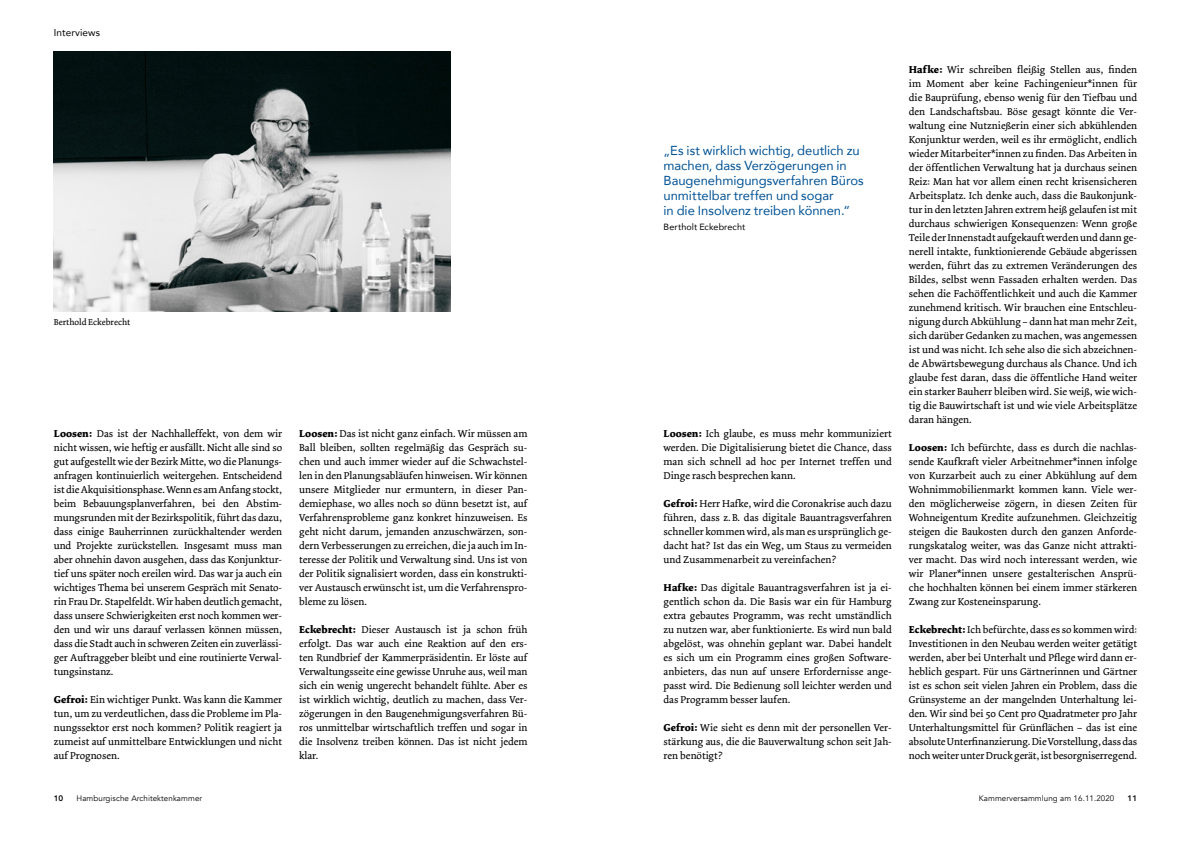
<style>
.page{position:relative;width:1191px;height:842px;background:#fff}
.page>*{position:absolute;margin:0;border:0;box-sizing:border-box;transform-origin:0 0}
.t1{font:13px/15px "Avenir";color:#005295}
.t2{font:10.5px/14px "Dolly";color:#000;text-align:justify}
.t3{font:10px "Avenir";letter-spacing:.005em;color:#000}
.t4{font:9px "Avenir";letter-spacing:.015em;color:#000}
.t5{font:9px "Dolly";color:#000}
.t6{font:8px "Avenir";letter-spacing:.01em;color:#000}
.t7{font:800 8px "Avenir";color:#000}
.s1{font-weight:700}
</style>
<div class="page">
<img style="left:54px;top:51px;width:397px;height:260px">
<p class="t3" style="left:54px;top:24px;width:48px">Interviews</p>
<p class="t5" style="left:54px;top:317px;width:78px">Berthold Eckebrecht</p>
<p class="t2" style="left:54px;top:427px;width:230px"><span class="s1">Loosen:</span> Das ist der Nachhalleffekt, von dem wir nicht wissen, wie heftig er ausfällt. Nicht alle sind so gut aufgestellt wie der Bezirk Mitte, wo die Planungs&shy;anfragen kontinuierlich weitergehen. Entscheidend ist die Akquisitionsphase. Wenn es am Anfang stockt, beim Bebauungsplanverfahren, bei den Abstim&shy;mungsrunden mit der Bezirkspolitik, führt das dazu, dass einige Bauherrinnen zurückhaltender werden und Projekte zurückstellen. Insgesamt muss man aber ohnehin davon ausgehen, dass das Konjunktur&shy;tief uns später noch ereilen wird. Das war ja auch ein wichtiges Thema bei unserem Gespräch mit Senato&shy;rin Frau Dr. Stapelfeldt. Wir haben deutlich gemacht, dass unsere Schwierigkeiten erst noch kommen wer&shy;den und wir uns darauf verlassen können müssen, dass die Stadt auch in schweren Zeiten ein zuverlässi&shy;ger Auftraggeber bleibt und eine routinierte Verwal&shy;tungsinstanz.</p>
<p class="t2" style="left:54px;top:692px;width:230px"><span class="s1">Gefroi:</span> Ein wichtiger Punkt. Was kann die Kammer tun, um zu verdeutlichen, dass die Probleme im Pla&shy;nungssektor erst noch kommen? Politik reagiert ja zumeist auf unmittelbare Entwicklungen und nicht auf Prognosen.</p>
<p class="t2" style="left:299px;top:426px;width:230px"><span class="s1">Loosen:</span> Das ist nicht ganz einfach. Wir müssen am Ball bleiben, sollten regelmäßig das Gespräch su&shy;chen und auch immer wieder auf die Schwachstel&shy;len in den Planungsabläufen hinweisen. Wir können unsere Mitglieder nur ermuntern, in dieser Pan&shy;demiephase, wo alles noch so dünn besetzt ist, auf Verfahrensprobleme ganz konkret hinzuweisen. Es geht nicht darum, jemanden anzuschwärzen, son&shy;dern Verbesserungen zu erreichen, die ja auch im In&shy;teresse der Politik und Verwaltung sind. Uns ist von der Politik signalisiert worden, dass ein konstrukti&shy;ver Austausch erwünscht ist, um die Verfahrenspro&shy;bleme zu lösen.</p>
<p class="t2" style="left:299px;top:622px;width:230px"><span class="s1">Eckebrecht:</span> Dieser Austausch ist ja schon früh erfolgt. Das war auch eine Reaktion auf den ers&shy;ten Rundbrief der Kammerpräsidentin. Er löste auf Verwaltungsseite eine gewisse Unruhe aus, weil man sich ein wenig ungerecht behandelt fühlte. Aber es ist wirklich wichtig, deutlich zu machen, dass Ver&shy;zögerungen in den Baugenehmigungsverfahren Bü&shy;ros unmittelbar wirtschaftlich treffen und sogar in die Insolvenz treiben können. Das ist nicht jedem klar.</p>
<p class="t1" style="left:663px;top:142px;width:202px">„Es ist wirklich wichtig, deutlich zu machen, dass Verzögerungen in Baugenehmigungsverfahren Büros unmittelbar treffen und sogar<br>in die Insolvenz treiben können.“</p>
<p class="t4" style="left:663px;top:219px;width:83px">Bertholt Eckebrecht</p>
<p class="t2" style="left:663px;top:427px;width:230px"><span class="s1">Loosen:</span> Ich glaube, es muss mehr kommuniziert werden. Die Digitalisierung bietet die Chance, dass man sich schnell ad hoc per Internet treffen und Dinge rasch besprechen kann.</p>
<p class="t2" style="left:663px;top:497px;width:230px"><span class="s1">Gefroi:</span> Herr Hafke, wird die Coronakrise auch dazu führen, dass z.B. das digitale Bauantragsverfahren schneller kommen wird, als man es ursprünglich ge&shy;dacht hat? Ist das ein Weg, um Staus zu vermeiden und Zusammenarbeit zu vereinfachen?</p>
<p class="t2" style="left:663px;top:581px;width:230px"><span class="s1">Hafke:</span> Das digitale Bauantragsverfahren ist ja ei&shy;gentlich schon da. Die Basis war ein für Hamburg extra gebautes Programm, was recht umständlich zu nutzen war, aber funktionierte. Es wird nun bald abgelöst, was ohnehin geplant war. Dabei handelt es sich um ein Programm eines großen Software&shy;anbieters, das nun auf unsere Erfordernisse ange&shy;passt wird. Die Bedienung soll leichter werden und das Programm besser laufen.</p>
<p class="t2" style="left:663px;top:721px;width:230px"><span class="s1">Gefroi:</span> Wie sieht es denn mit der personellen Ver&shy;stärkung aus, die die Bauverwaltung schon seit Jah&shy;ren benötigt?</p>
<p class="t2" style="left:909px;top:63px;width:230px"><span class="s1">Hafke:</span> Wir schreiben fleißig Stellen aus, finden im Moment aber keine Fachingenieur*innen für die Bauprüfung, ebenso wenig für den Tiefbau und den Landschaftsbau. Böse gesagt könnte die Ver&shy;waltung eine Nutznießerin einer sich abkühlenden Konjunktur werden, weil es ihr ermöglicht, endlich wieder Mitarbeiter*innen zu finden. Das Arbeiten in der öffentlichen Verwaltung hat ja durchaus seinen Reiz: Man hat vor allem einen recht krisensicheren Arbeitsplatz. Ich denke auch, dass die Baukonjunk&shy;tur in den letzten Jahren extrem heiß gelaufen ist mit durchaus schwierigen Konsequenzen: Wenn große Teile der Innenstadt aufgekauft werden und dann ge&shy;nerell intakte, funktionierende Gebäude abgerissen werden, führt das zu extremen Veränderungen des Bildes, selbst wenn Fassaden erhalten werden. Das sehen die Fachöffentlichkeit und auch die Kammer zunehmend kritisch. Wir brauchen eine Entschleu&shy;nigung durch Abkühlung – dann hat man mehr Zeit, sich darüber Gedanken zu machen, was angemessen ist und was nicht. Ich sehe also die sich abzeichnen&shy;de Abwärtsbewegung durchaus als Chance. Und ich glaube fest daran, dass die öffentliche Hand weiter ein starker Bauherr bleiben wird. Sie weiß, wie wich&shy;tig die Bauwirtschaft ist und wie viele Arbeitsplätze daran hängen.</p>
<p class="t2" style="left:909px;top:441px;width:230px"><span class="s1">Loosen:</span> Ich befürchte, dass es durch die nachlas&shy;sende Kaufkraft vieler Arbeitnehmer*innen infolge von Kurzarbeit auch zu einer Abkühlung auf dem Wohnimmobilienmarkt kommen kann. Viele wer&shy;den möglicherweise zögern, in diesen Zeiten für Wohneigentum Kredite aufzunehmen. Gleichzeitig steigen die Baukosten durch den ganzen Anforde&shy;rungskatalog weiter, was das Ganze nicht attrakti&shy;ver macht. Das wird noch interessant werden, wie wir Planer*innen unsere gestalterischen Ansprü&shy;che hochhalten können bei einem immer stärkeren Zwang zur Kosteneinsparung.</p>
<p class="t2" style="left:909px;top:623px;width:230px"><span class="s1">Eckebrecht:</span> Ich befürchte, dass es so kommen wird:<br>Investitionen in den Neubau werden weiter getätigt werden, aber bei Unterhalt und Pflege wird dann er&shy;heblich gespart. Für uns Gärtnerinnen und Gärtner ist es schon seit vielen Jahren ein Problem, dass die Grünsysteme an der mangelnden Unterhaltung lei&shy;den. Wir sind bei 50 Cent pro Quadratmeter pro Jahr Unterhaltungsmittel für Grünflächen – das ist eine absolute Unterfinanzierung. Die Vorstellung, dass das noch weiter unter Druck gerät, ist besorgniserregend.</p>
<p class="t7" style="left:54px;top:792px;width:11px">10</p>
<p class="t6" style="left:77px;top:793px;width:127px">Hamburgische Architektenkammer</p>
<p class="t6" style="left:978px;top:793px;width:137px">Kammerversammlung am 16.11.2020</p>
<p class="t7" style="left:1127px;top:792px;width:11px">11</p>
</div>
